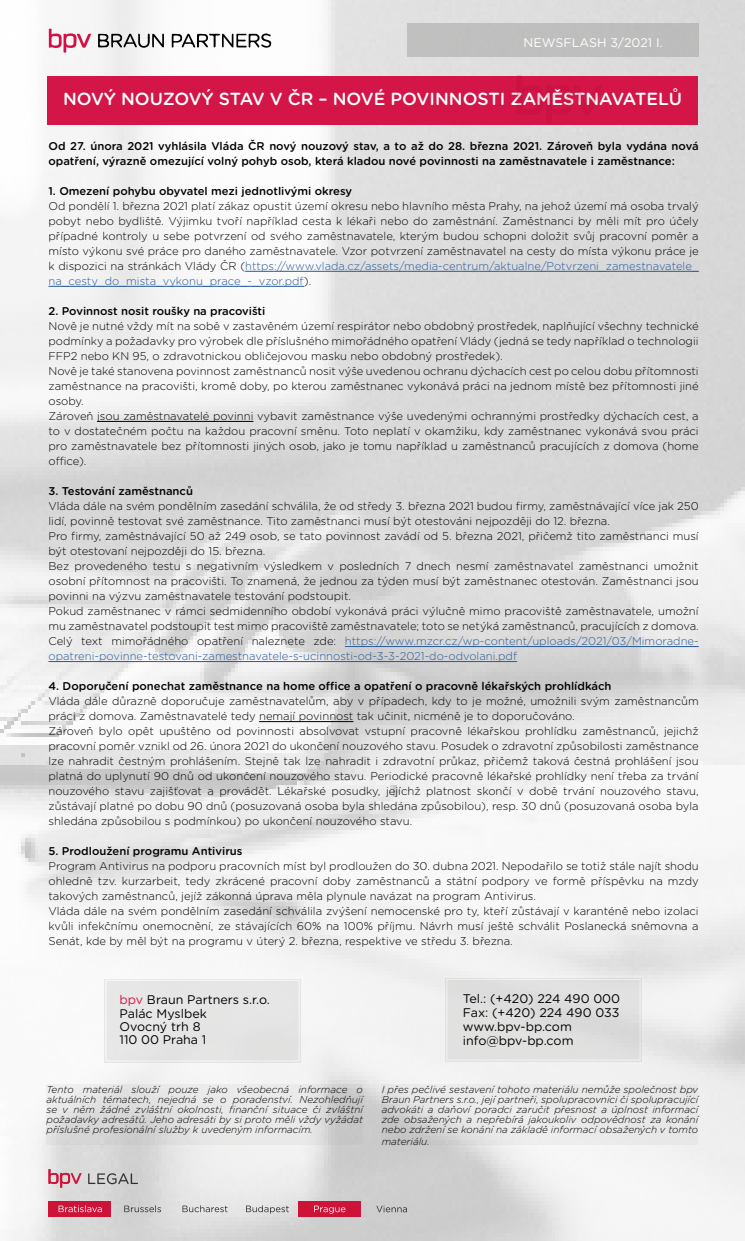
<style>
.page{position:relative;width:745px;height:1241px;background:#fff}
.page>*{position:absolute;margin:0;border:0;box-sizing:border-box;transform-origin:0 0}
.t1{font:500 17.5px "Gotham Rounded";color:#fff}
.t2{font:12.5px/13.8px "Gotham Rounded";color:#000}
.t3{font:12.5px "Gotham Rounded";color:#fff}
.t4{font:300 11.25px/15px "Gotham Rounded";color:#000}
.t5{font:500 11.25px/15px "Gotham Rounded";color:#000}
.t6{font:italic 300 10px/10px "Gotham Rounded";color:#000;text-align:justify}
.s1{color:#275b9b}
.s2{color:#d31547}
</style>
<div class="page">
<img style="left:0;top:0;width:744px;height:1240px">
<svg style="left:46px;top:1084px;width:317px;height:60px;background:#e0e0df"></svg>
<svg style="left:381px;top:1084px;width:316px;height:60px;background:#e5e5e5"></svg>
<svg style="left:443px;top:975px;width:200px;height:88px;background:#e0e0df"></svg>
<div style="left:446px;top:978px;width:194px;height:82px;border:1px solid #fff"></div>
<div style="left:102px;top:976px;width:200px;height:88px;background:#e6e6e6"></div>
<div style="left:105px;top:979px;width:194px;height:82px;border:1px solid #fff"></div>
<div style="left:406px;top:23px;width:292px;height:33px;background:#bfbfbe"></div>
<div style="left:48px;top:76px;width:649px;height:49px;background:#d31547"></div>
<svg style="left:49px;top:28px;width:42px;height:25px"></svg>
<svg style="left:98px;top:34px;width:66px;height:14px"></svg>
<svg style="left:171px;top:33px;width:100px;height:15px"></svg>
<div style="left:49px;top:1200px;width:62px;height:15px;background:#cd1338"></div>
<svg style="left:48px;top:1168px;width:34px;height:19px"></svg>
<svg style="left:88px;top:1172px;width:50px;height:11px"></svg>
<svg style="left:59px;top:1205px;width:43px;height:6px"></svg>
<svg style="left:124px;top:1204px;width:37px;height:7px"></svg>
<svg style="left:182px;top:1204px;width:45px;height:7px"></svg>
<svg style="left:246px;top:1204px;width:43px;height:9px"></svg>
<div style="left:298px;top:1200px;width:62px;height:15px;background:#cd1338"></div>
<svg style="left:314px;top:1205px;width:31px;height:8px"></svg>
<svg style="left:376px;top:1205px;width:31px;height:7px"></svg>
<hr style="left:245px;top:271px;width:453px;height:1px;background:#275b9b">
<hr style="left:48px;top:286px;width:256px;height:1px;background:#275b9b">
<hr style="left:97px;top:421px;width:156px;height:1px;background:#000">
<hr style="left:344px;top:646px;width:354px;height:1px;background:#275b9b">
<hr style="left:48px;top:661px;width:468px;height:1px;background:#275b9b">
<hr style="left:259px;top:721px;width:94px;height:1px;background:#000">
<img style="left:521px;top:76px;width:80px;height:47px">
<p class="t3" style="left:523px;top:34px;width:140px">NEWSFLASH 3/2021 I.</p>
<h1 class="t1" style="left:63px;top:86px;width:620px">NOVÝ NOUZOVÝ STAV V ČR – NOVÉ POVINNOSTI ZAMĚSTNAVATELŮ</h1>
<p class="t5" style="left:48px;top:138px;width:651px">Od 27. února 2021 vyhlásila Vláda ČR nový nouzový stav, a to až do 28. března 2021. Zároveň byla vydána nová opatření, výrazně omezující volný pohyb osob, která kladou nové povinnosti na zaměstnavatele i zaměstnance:</p>
<p class="t5" style="left:48px;top:183px;width:305px">1. Omezení pohybu obyvatel mezi jednotlivými okresy</p>
<p class="t4" style="left:48px;top:198px;width:651px;text-align:justify">Od pondělí 1. března 2021 platí zákaz opustit území okresu nebo hlavního města Prahy, na jehož území má osoba trvalý pobyt nebo bydliště. Výjimku tvoří například cesta k lékaři nebo do zaměstnání. Zaměstnanci by měli mít pro účely případné kontroly u sebe potvrzení od svého zaměstnavatele, kterým budou schopni doložit svůj pracovní poměr a místo výkonu své práce pro daného zaměstnavatele. Vzor potvrzení zaměstnavatel na cesty do místa výkonu práce je k dispozici na stránkách Vlády ČR (<span class="s1">https://www.vlada.cz/assets/media-centrum/aktualne/Potvrzeni_zamestnavatele_ na_cesty_do_mista_vykonu_prace_-_vzor.pdf</span>).</p>
<p class="t5" style="left:48px;top:303px;width:218px">2. Povinnost nosit roušky na pracovišti</p>
<p class="t4" style="left:48px;top:318px;width:651px">Nově je nutné vždy mít na sobě v zastavěném území respirátor nebo obdobný prostředek, naplňující všechny technické podmínky a požadavky pro výrobek dle příslušného mimořádného opatření Vlády (jedná se tedy například o technologii FFP2 nebo KN 95, o zdravotnickou obličejovou masku nebo obdobný prostředek).<br>Nově je také stanovena povinnost zaměstnanců nosit výše uvedenou ochranu dýchacích cest po celou dobu přítomnosti zaměstnance na pracovišti, kromě doby, po kterou zaměstnanec vykonává práci na jednom místě bez přítomnosti jiné osoby.<br>Zároveň jsou zaměstnavatelé povinni vybavit zaměstnance výše uvedenými ochrannými prostředky dýchacích cest, a to v dostatečném počtu na každou pracovní směnu. Toto neplatí v okamžiku, kdy zaměstnanec vykonává svou práci pro zaměstnavatele bez přítomnosti jiných osob, jako je tomu například u zaměstnanců pracujících z domova (home office).</p>
<p class="t5" style="left:48px;top:483px;width:146px">3. Testování zaměstnanců</p>
<p class="t4" style="left:48px;top:498px;width:651px">Vláda dále na svém pondělním zasedání schválila, že od středy 3. března 2021 budou firmy, zaměstnávající více jak 250 lidí, povinně testovat své zaměstnance. Tito zaměstnanci musí být otestováni nejpozději do 12. března.<br>Pro firmy, zaměstnávající 50 až 249 osob, se tato povinnost zavádí od 5. března 2021, přičemž tito zaměstnanci musí být otestovaní nejpozději do 15. března.<br>Bez provedeného testu s negativním výsledkem v posledních 7 dnech nesmí zaměstnavatel zaměstnanci umožnit osobní přítomnost na pracovišti. To znamená, že jednou za týden musí být zaměstnanec otestován. Zaměstnanci jsou povinni na výzvu zaměstnavatele testování podstoupit.<br>Pokud zaměstnanec v rámci sedmidenního období vykonává práci výlučně mimo pracoviště zaměstnavatele, umožní mu zaměstnavatel podstoupit test mimo pracoviště zaměstnavatele; toto se netýká zaměstnanců, pracujících z domova.<br>Celý text mimořádného opatření naleznete zde: <span class="s1">https://www.mzcr.cz/wp-content/uploads/2021/03/Mimoradne&shy;opatreni-povinne-testovani-zamestnavatele-s-ucinnosti-od-3-3-2021-do-odvolani.pdf</span></p>
<p class="t5" style="left:48px;top:678px;width:564px">4. Doporučení ponechat zaměstnance na home office a opatření o pracovně lékařských prohlídkách</p>
<p class="t4" style="left:48px;top:693px;width:651px">Vláda dále důrazně doporučuje zaměstnavatelům, aby v případech, kdy to je možné, umožnili svým zaměstnancům práci z domova. Zaměstnavatelé tedy nemají povinnost tak učinit, nicméně je to doporučováno.<br>Zároveň bylo opět upuštěno od povinnosti absolvovat vstupní pracovně lékařskou prohlídku zaměstnanců, jejichž pracovní poměr vznikl od 26. února 2021 do ukončení nouzového stavu. Posudek o zdravotní způsobilosti zaměstnance lze nahradit čestným prohlášením. Stejně tak lze nahradit i zdravotní průkaz, přičemž taková čestná prohlášení jsou platná do uplynutí 90 dnů od ukončení nouzového stavu. Periodické pracovně lékařské prohlídky není třeba za trvání nouzového stavu zajišťovat a provádět. Lékařské posudky, jejíchž platnost skončí v době trvání nouzového stavu, zůstávají platné po dobu 90 dnů (posuzovaná osoba byla shledána způsobilou), resp. 30 dnů (posuzovaná osoba byla shledána způsobilou s podmínkou) po ukončení nouzového stavu.</p>
<p class="t5" style="left:48px;top:843px;width:195px">5. Prodloužení programu Antivirus</p>
<p class="t4" style="left:48px;top:858px;width:651px">Program Antivirus na podporu pracovních míst byl prodloužen do 30. dubna 2021. Nepodařilo se totiž stále najít shodu ohledně tzv. kurzarbeit, tedy zkrácené pracovní doby zaměstnanců a státní podpory ve formě příspěvku na mzdy takových zaměstnanců, jejíž zákonná úprava měla plynule navázat na program Antivirus.<br>Vláda dále na svém pondělním zasedání schválila zvýšení nemocenské pro ty, kteří zůstávají v karanténě nebo izolaci kvůli infekčnímu onemocnění, ze stávajících 60% na 100% příjmu. Návrh musí ještě schválit Poslanecká sněmovna a Senát, kde by měl být na programu v úterý 2. března, respektive ve středu 3. března.</p>
<p class="t2" style="left:119px;top:991px;width:152px"><span class="s2">bpv</span> Braun Partners s.r.o.<br>Palác Myslbek<br>Ovocný trh 8</p>
<p class="t2" style="left:119px;top:1031px;width:88px">110 00 Praha 1</p>
<p class="t6" style="left:46px;top:1083px;width:318px">Tento materiál slouží pouze jako všeobecná informace o aktuálních tématech, nejedná se o poradenství. Nezohledňují se v něm žádné zvláštní okolnosti, finanční situace či zvláštní požadavky adresátů. Jeho adresáti by si proto měli vždy vyžádat příslušné profesionální služby k uvedeným informacím.</p>
<p class="t2" style="left:462px;top:991px;width:159px">Tel.: (+420) 224 490 000<br>Fax: (+420) 224 490 033 www.bpv-bp.com info@bpv-bp.com</p>
<p class="t6" style="left:381px;top:1083px;width:318px">I přes pečlivé sestavení tohoto materiálu nemůže společnost bpv Braun Partners s.r.o., její partneři, spolupracovníci či spolupracující advokáti a daňoví poradci zaručit přesnost a úplnost informací zde obsažených a nepřebírá jakoukoliv odpovědnost za konání nebo zdržení se konání na základě informací obsažených v tomto</p>
<p class="t6" style="left:381px;top:1135px;width:49px">materiálu.</p>
</div>
